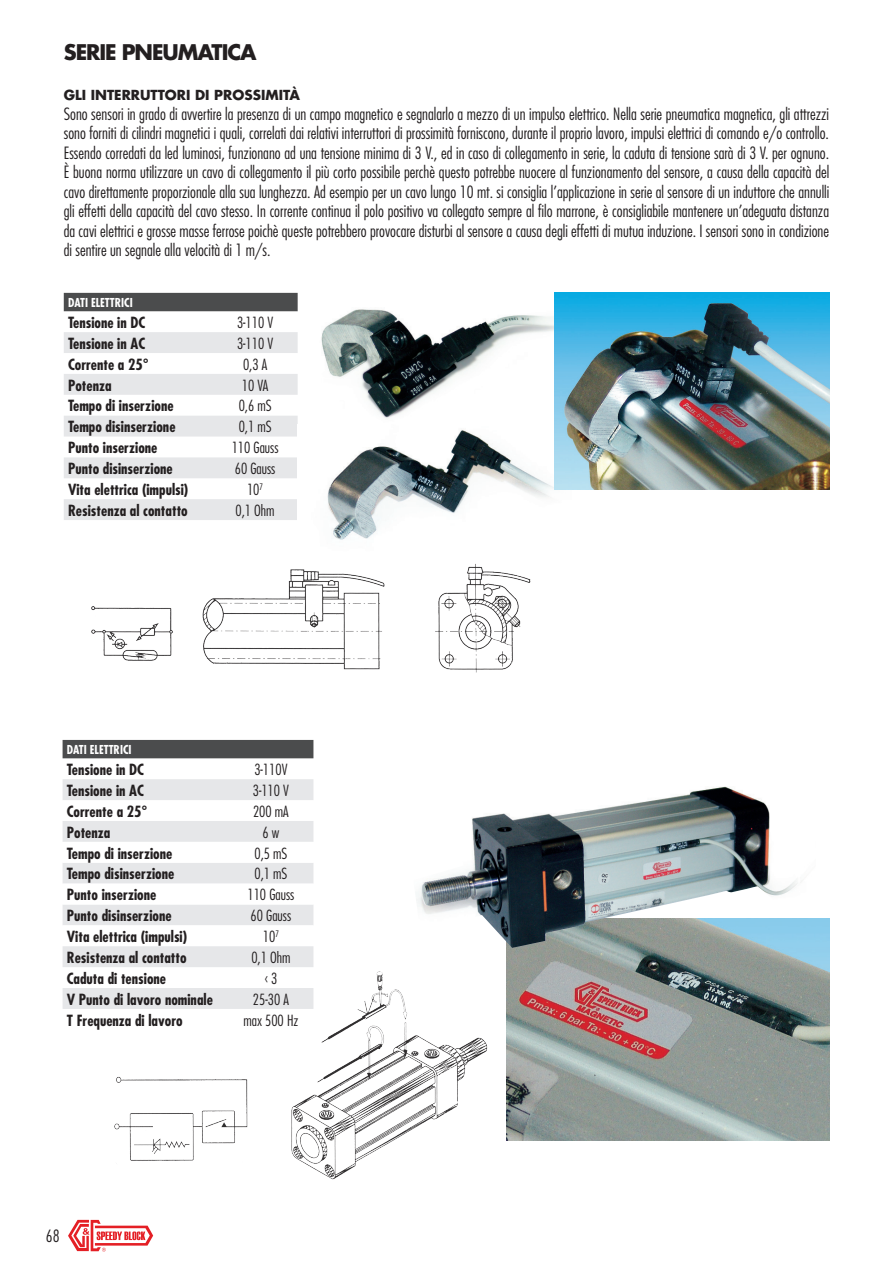
<style>
.page{position:relative;width:893px;height:1263px;background:#fff}
.page>*{position:absolute;margin:0;border:0;box-sizing:border-box;transform-origin:0 0}
.titolino_sezione_ita{font:700 21px "Futura Std";letter-spacing:-.05em;color:#231f20}
.testoITA{font:300 condensed 16.5px/19.5px "Futura Std";color:#231f20;text-align:justify}
.testoITA-2{font:700 condensed 15px "Futura Std";color:#231f20}
.testoITA-3{font:300 condensed 15px "Futura Std";color:#231f20}
.testoITA-4{font:700 13.5px "Futura Std";color:#231f20}
.testoITA-5{font:700 condensed 12px "Futura Std";color:#fff}
</style>
<div class="page">
<svg style="left:68px;top:1220px;width:85px;height:31px"></svg>
<img style="left:91px;top:564px;width:440px;height:109px">
<img style="left:114px;top:1077px;width:134px;height:84px">
<div style="left:64px;top:293px;width:234px;height:18px;background:#4b4c4d"></div>
<svg style="left:64px;top:332px;width:234px;height:188px"></svg>
<div style="left:63px;top:740px;width:250px;height:18px;background:#4b4c4d"></div>
<svg style="left:63px;top:779px;width:250px;height:230px"></svg>
<img style="left:321px;top:309px;width:233px;height:109px">
<img style="left:327px;top:430px;width:244px;height:110px">
<img style="left:554px;top:293px;width:275px;height:196px">
<img style="left:506px;top:919px;width:323px;height:222px">
<img style="left:277px;top:967px;width:211px;height:213px">
<img style="left:416px;top:786px;width:400px;height:162px">
<p class="titolino_sezione_ita" style="left:64px;top:38px;width:194px">SERIE PNEUMATICA</p>
<p class="testoITA-4" style="left:64px;top:86px;width:238px">GLI INTERRUTTORI DI PROSSIMITÀ</p>
<p class="testoITA" style="left:64px;top:104px;width:767px">Sono sensori in grado di avvertire la presenza di un campo magnetico e segnalarlo a mezzo di un impulso elettrico. Nella serie pneumatica magnetica, gli attrezzi sono forniti di cilindri magnetici i quali, correlati dai relativi interruttori di prossimità forniscono, durante il proprio lavoro, impulsi elettrici di comando e/o controllo.<br>Essendo corredati da led luminosi, funzionano ad una tensione minima di 3 V., ed in caso di collegamento in serie, la caduta di tensione sarà di 3 V. per ognuno.<br>È buona norma utilizzare un cavo di collegamento il più corto possibile perchè questo potrebbe nuocere al funzionamento del sensore, a causa della capacità del cavo direttamente proporzionale alla sua lunghezza. Ad esempio per un cavo lungo 10 mt. si consiglia l’applicazione in serie al sensore di un induttore che annulli gli effetti della capacità del cavo stesso. In corrente continua il polo positivo va collegato sempre al filo marrone, è consigliabile mantenere un’adeguata distanza da cavi elettrici e grosse masse ferrose poichè queste potrebbero provocare disturbi al sensore a causa degli effetti di mutua induzione. I sensori sono in condizione di sentire un segnale alla velocità di 1 m/s.</p>
<p class="testoITA-5" style="left:68px;top:295px;width:66px">DATI ELETTRICI</p>
<p class="testoITA-2" style="left:68px;top:313px;width:79px">Tensione in DC</p>
<p class="testoITA-3" style="left:237px;top:313px;width:38px">3-110 V</p>
<p class="testoITA-2" style="left:68px;top:334px;width:79px">Tensione in AC</p>
<p class="testoITA-3" style="left:237px;top:334px;width:38px">3-110 V</p>
<p class="testoITA-2" style="left:68px;top:355px;width:82px">Corrente a 25°</p>
<p class="testoITA-3" style="left:243px;top:355px;width:26px">0,3 A</p>
<p class="testoITA-2" style="left:68px;top:376px;width:45px">Potenza</p>
<p class="testoITA-3" style="left:242px;top:376px;width:28px">10 VA</p>
<p class="testoITA-2" style="left:68px;top:397px;width:107px">Tempo di inserzione</p>
<p class="testoITA-3" style="left:239px;top:397px;width:34px">0,6 mS</p>
<p class="testoITA-2" style="left:68px;top:417px;width:109px">Tempo disinserzione</p>
<p class="testoITA-3" style="left:239px;top:418px;width:34px">0,1 mS</p>
<p class="testoITA-2" style="left:68px;top:438px;width:91px">Punto inserzione</p>
<p class="testoITA-3" style="left:232px;top:439px;width:48px">110 Gauss</p>
<p class="testoITA-2" style="left:68px;top:459px;width:106px">Punto disinserzione</p>
<p class="testoITA-3" style="left:235px;top:460px;width:42px">60 Gauss</p>
<p class="testoITA-2" style="left:68px;top:480px;width:122px">Vita elettrica (impulsi)</p>
<p class="testoITA-3" style="left:247px;top:480px;width:18px">10<sup>7</sup></p>
<p class="testoITA-2" style="left:68px;top:501px;width:121px">Resistenza al contatto</p>
<p class="testoITA-3" style="left:236px;top:501px;width:41px">0,1 Ohm</p>
<p class="testoITA-5" style="left:67px;top:742px;width:66px">DATI ELETTRICI</p>
<p class="testoITA-2" style="left:67px;top:760px;width:79px">Tensione in DC</p>
<p class="testoITA-3" style="left:254px;top:760px;width:35px">3-110V</p>
<p class="testoITA-2" style="left:67px;top:781px;width:79px">Tensione in AC</p>
<p class="testoITA-3" style="left:253px;top:781px;width:38px">3-110 V</p>
<p class="testoITA-2" style="left:67px;top:802px;width:82px">Corrente a 25°</p>
<p class="testoITA-3" style="left:253px;top:802px;width:37px">200 mA</p>
<p class="testoITA-2" style="left:67px;top:823px;width:45px">Potenza</p>
<p class="testoITA-3" style="left:262px;top:823px;width:18px">6 w</p>
<p class="testoITA-2" style="left:67px;top:844px;width:107px">Tempo di inserzione</p>
<p class="testoITA-3" style="left:254px;top:844px;width:34px">0,5 mS</p>
<p class="testoITA-2" style="left:67px;top:864px;width:109px">Tempo disinserzione</p>
<p class="testoITA-3" style="left:254px;top:865px;width:34px">0,1 mS</p>
<p class="testoITA-2" style="left:67px;top:885px;width:91px">Punto inserzione</p>
<p class="testoITA-3" style="left:247px;top:886px;width:48px">110 Gauss</p>
<p class="testoITA-2" style="left:67px;top:906px;width:106px">Punto disinserzione</p>
<p class="testoITA-3" style="left:251px;top:907px;width:42px">60 Gauss</p>
<p class="testoITA-2" style="left:67px;top:927px;width:122px">Vita elettrica (impulsi)</p>
<p class="testoITA-3" style="left:263px;top:927px;width:18px">10<sup>7</sup></p>
<p class="testoITA-2" style="left:67px;top:948px;width:121px">Resistenza al contatto</p>
<p class="testoITA-3" style="left:251px;top:948px;width:41px">0,1 Ohm</p>
<p class="testoITA-2" style="left:67px;top:969px;width:101px">Caduta di tensione</p>
<p class="testoITA-3" style="left:264px;top:969px;width:15px">‹ 3</p>
<p class="testoITA-2" style="left:67px;top:990px;width:148px">V Punto di lavoro nominale</p>
<p class="testoITA-3" style="left:253px;top:990px;width:37px">25-30 A</p>
<p class="testoITA-2" style="left:67px;top:1011px;width:117px">T Frequenza di lavoro</p>
<p class="testoITA-3" style="left:243px;top:1011px;width:57px">max 500 Hz</p>
<p class="testoITA" style="left:46px;top:1226px;width:15px">68</p>
</div>
